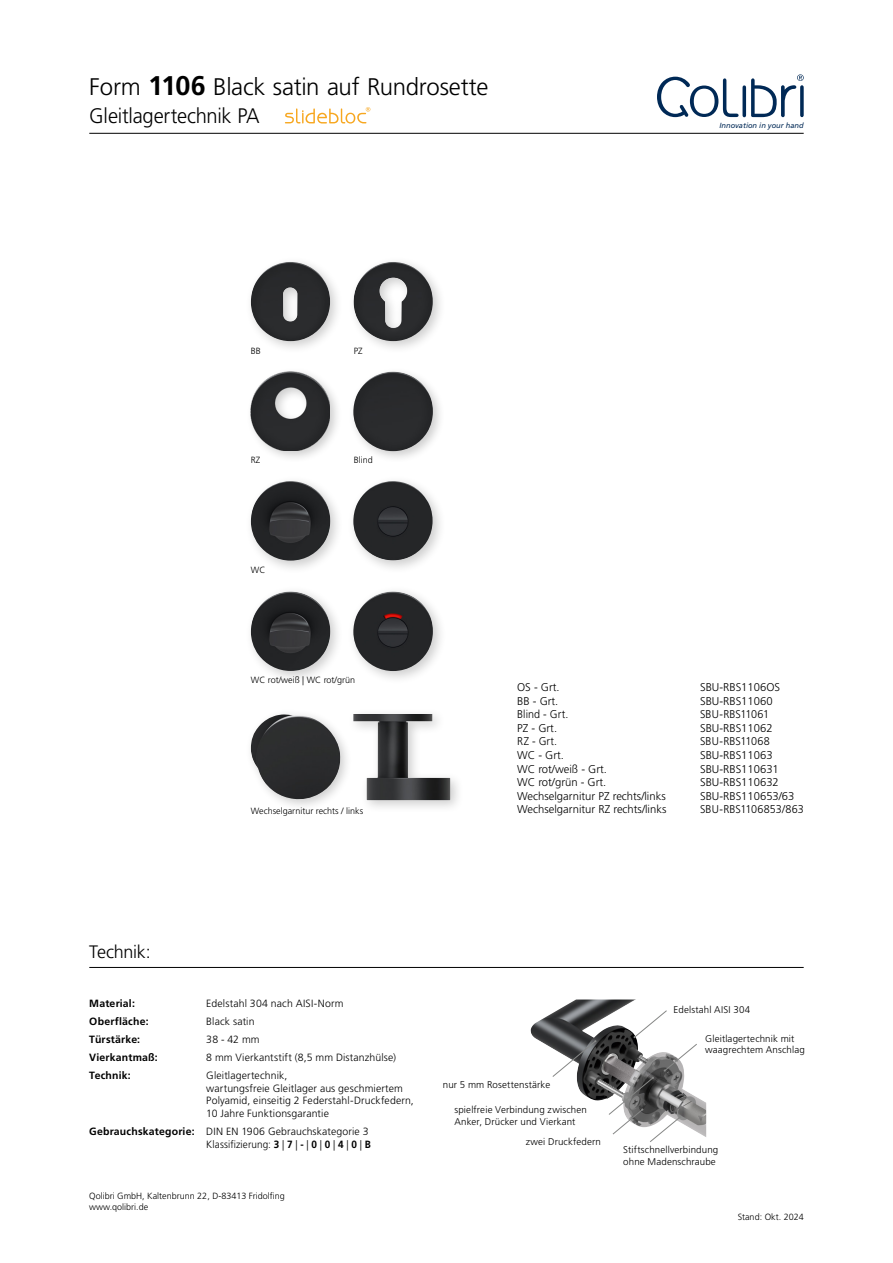
<style>
.page{position:relative;width:893px;height:1263px;background:#fff}
.page>*{position:absolute;margin:0;border:0;box-sizing:border-box;transform-origin:0 0}
.t1{font:300 24px "Frutiger";letter-spacing:-.01em;color:#000}
.t2{font:300 21px "Frutiger";letter-spacing:-.01em;color:#000;scale:.96 1}
.t3{font:300 18px "Frutiger";letter-spacing:-.015em;color:#000}
.t4{font:300 11.25px "Frutiger";color:#000}
.t5{font:300 11.25px "Frutiger";color:#000;scale:.96 1}
.t6{font:300 10.5px/12.6px "Frutiger";letter-spacing:.01em;color:#000}
.t7{font:700 10.5px "Frutiger";letter-spacing:.015em;color:#000}
.t8{font:300 9.75px/11.7px "Frutiger";letter-spacing:.015em;color:#000}
.t9{font:300 9px/10.8px "Frutiger";color:#000}
.t10{font:italic 7.5px "Frutiger";color:#002956}
.s1{font-weight:700;font-size:27px}
.s2{font-weight:700}
</style>
<div class="page">
<hr style="left:89px;top:133px;width:715px;height:1px;background:#000">
<hr style="left:89px;top:967px;width:715px;height:1px;background:#000">
<img style="left:531px;top:999px;width:175px;height:138px">
<svg style="left:608px;top:1010px;width:89px;height:132px"></svg>
<svg style="left:552px;top:1040px;width:44px;height:37px"></svg>
<svg style="left:285px;top:107px;width:85px;height:17px"></svg>
<svg style="left:657px;top:74px;width:147px;height:43px"></svg>
<div style="left:245px;top:256px;width:99px;height:99px;background:#000;opacity:.2"></div>
<img style="left:251px;top:262px;width:79px;height:79px">
<div style="left:347px;top:256px;width:100px;height:99px;background:#000;opacity:.2"></div>
<img style="left:354px;top:262px;width:79px;height:79px">
<div style="left:347px;top:585px;width:99px;height:99px;background:#000;opacity:.2"></div>
<img style="left:353px;top:591px;width:80px;height:80px">
<div style="left:347px;top:475px;width:99px;height:99px;background:#000;opacity:.2"></div>
<img style="left:353px;top:481px;width:80px;height:79px">
<div style="left:347px;top:708px;width:117px;height:106px;background:#000;opacity:.2"></div>
<img style="left:353px;top:714px;width:97px;height:86px">
<div style="left:245px;top:708px;width:108px;height:104px;background:#000;opacity:.2"></div>
<img style="left:251px;top:714px;width:89px;height:86px">
<div style="left:245px;top:475px;width:99px;height:99px;background:#000;opacity:.2"></div>
<img style="left:251px;top:481px;width:79px;height:80px">
<div style="left:245px;top:585px;width:99px;height:100px;background:#000;opacity:.2"></div>
<img style="left:251px;top:591px;width:79px;height:80px">
<div style="left:246px;top:366px;width:97px;height:98px;background:#000;opacity:.2"></div>
<img style="left:251px;top:372px;width:79px;height:79px">
<div style="left:348px;top:366px;width:98px;height:98px;background:#000;opacity:.2"></div>
<img style="left:353px;top:372px;width:80px;height:79px">
<h1 class="t1" style="left:89px;top:73px;width:401px">Form <span class="s1">1106</span> Black satin auf Rundrosette</h1>
<h2 class="t2" style="left:89px;top:104px;width:179px">Gleitlagertechnik PA</h2>
<p class="t10" style="left:719px;top:121px;width:86px">Innovation in your hand</p>
<h3 class="t3" style="left:89px;top:941px;width:63px">Technik:</h3>
<p class="t9" style="left:251px;top:345px;width:12px">BB</p>
<p class="t9" style="left:251px;top:455px;width:11px">RZ</p>
<p class="t9" style="left:251px;top:564px;width:16px">WC</p>
<p class="t9" style="left:354px;top:345px;width:10px">PZ</p>
<p class="t9" style="left:354px;top:455px;width:21px">Blind</p>
<p class="t9" style="left:251px;top:675px;width:106px">WC rot/weiß | WC rot/grün</p>
<p class="t9" style="left:251px;top:806px;width:114px">Wechselgarnitur rechts / links</p>
<p class="t4" style="left:517px;top:681px;width:44px">OS - Grt.</p>
<p class="t4" style="left:700px;top:681px;width:82px">SBU-RBS1106OS</p>
<p class="t4" style="left:517px;top:694px;width:43px">BB - Grt.</p>
<p class="t4" style="left:700px;top:694px;width:74px">SBU-RBS11060</p>
<p class="t5" style="left:517px;top:708px;width:55px">Blind - Grt.</p>
<p class="t5" style="left:700px;top:708px;width:73px">SBU-RBS11061</p>
<p class="t4" style="left:517px;top:721px;width:41px">PZ - Grt.</p>
<p class="t4" style="left:700px;top:721px;width:74px">SBU-RBS11062</p>
<p class="t5" style="left:517px;top:735px;width:43px">RZ - Grt.</p>
<p class="t5" style="left:700px;top:735px;width:74px">SBU-RBS11068</p>
<p class="t4" style="left:517px;top:749px;width:48px">WC - Grt.</p>
<p class="t4" style="left:700px;top:749px;width:74px">SBU-RBS11063</p>
<p class="t4" style="left:517px;top:762px;width:91px">WC rot/weiß - Grt.</p>
<p class="t4" style="left:700px;top:762px;width:80px">SBU-RBS110631</p>
<p class="t4" style="left:517px;top:776px;width:91px">WC rot/grün - Grt.</p>
<p class="t4" style="left:700px;top:776px;width:80px">SBU-RBS110632</p>
<p class="t4" style="left:517px;top:789px;width:150px">Wechselgarnitur PZ rechts/links</p>
<p class="t4" style="left:700px;top:789px;width:96px">SBU-RBS110653/63</p>
<p class="t4" style="left:517px;top:803px;width:151px">Wechselgarnitur RZ rechts/links</p>
<p class="t5" style="left:700px;top:803px;width:110px">SBU-RBS1106853/863</p>
<p class="t7" style="left:89px;top:997px;width:47px">Material:</p>
<p class="t6" style="left:206px;top:997px;width:139px">Edelstahl 304 nach AISI-Norm</p>
<p class="t7" style="left:89px;top:1015px;width:61px">Oberfläche:</p>
<p class="t6" style="left:206px;top:1015px;width:50px">Black satin</p>
<p class="t7" style="left:89px;top:1033px;width:52px">Türstärke:</p>
<p class="t6" style="left:206px;top:1033px;width:55px">38 - 42 mm</p>
<p class="t7" style="left:89px;top:1051px;width:70px">Vierkantmaß:</p>
<p class="t6" style="left:206px;top:1051px;width:191px">8 mm Vierkantstift (8,5 mm Distanzhülse)</p>
<p class="t7" style="left:89px;top:1069px;width:43px">Technik:</p>
<p class="t6" style="left:206px;top:1069px;width:209px">Gleitlagertechnik,<br>wartungsfreie Gleitlager aus geschmiertem Polyamid, einseitig 2 Federstahl-Druckfedern, 10 Jahre Funktionsgarantie</p>
<p class="t6" style="left:89px;top:1125px;width:283px;text-align:right"><span class="s2">Gebrauchskategorie:</span> DIN EN 1906 Gebrauchskategorie 3<br>Klassifizierung: <span class="s2">3</span> | <span class="s2">7</span> | <span class="s2">-</span> | <span class="s2">0</span> | <span class="s2">0</span> | <span class="s2">4</span> | <span class="s2">0</span> | <span class="s2">B</span></p>
<p class="t9" style="left:89px;top:1190px;width:197px">Qolibri GmbH, Kaltenbrunn 22, D-83413 Fridolfing www.qolibri.de</p>
<p class="t8" style="left:443px;top:1079px;width:109px">nur 5 mm Rosettenstärke</p>
<p class="t8" style="left:454px;top:1104px;width:134px">spielfreie Verbindung zwischen<br>Anker, Drücker und Vierkant</p>
<p class="t8" style="left:526px;top:1135px;width:77px">zwei Druckfedern</p>
<p class="t8" style="left:674px;top:1004px;width:78px">Edelstahl AISI 304</p>
<p class="t8" style="left:705px;top:1032px;width:101px">Gleitlagertechnik mit waagrechtem Anschlag</p>
<p class="t8" style="left:623px;top:1144px;width:97px">Stiftschnellverbindung ohne Madenschraube</p>
<p class="t9" style="left:738px;top:1212px;width:68px">Stand: Okt. 2024</p>
</div>
